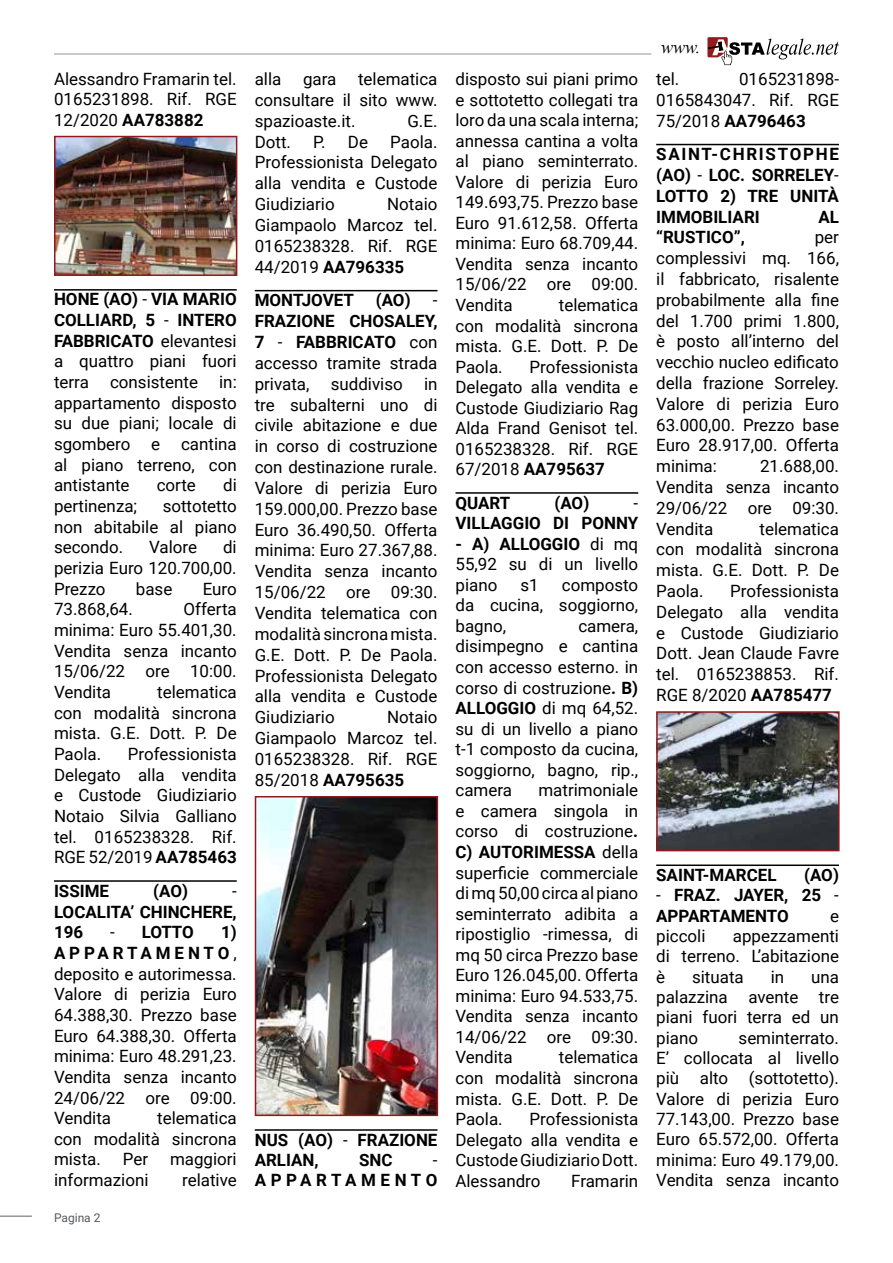
<style>
.page{position:relative;width:893px;height:1263px;background:#fff}
.page>*{position:absolute;margin:0;border:0;box-sizing:border-box;transform-origin:0 0}
.t1{font:italic 18px "Times New Roman";color:#000}
.t2{font:16.95px/20.9px "Roboto";color:#000;text-align:justify}
.t3{font:700 16.95px/20.7px "Roboto";color:#000}
.t4{font:700 16.95px "Roboto";letter-spacing:.27em;color:#000}
.t5{font:12px "Roboto";color:#58595b}
.s1{font-weight:700}
.s2{font-weight:400}
</style>
<div class="page">
<hr style="left:54px;top:54px;width:597px;height:1px;background:#939598">
<hr style="left:0;top:1215px;width:32px;height:2px;background:#939598">
<svg style="left:707px;top:37px;width:132px;height:28px"></svg>
<hr style="left:54px;top:289px;width:183px;height:2px;background:#000">
<hr style="left:54px;top:880px;width:183px;height:2px;background:#000">
<img style="left:57px;top:139px;width:177px;height:134px">
<div style="left:54px;top:136px;width:183px;height:140px;border:2px solid #901a1d"></div>
<hr style="left:255px;top:290px;width:182px;height:1px;background:#000">
<hr style="left:255px;top:1129px;width:182px;height:2px;background:#000">
<img style="left:258px;top:799px;width:177px;height:314px">
<div style="left:255px;top:796px;width:183px;height:320px;border:2px solid #901a1d"></div>
<hr style="left:455px;top:492px;width:183px;height:2px;background:#000">
<hr style="left:656px;top:144px;width:183px;height:1px;background:#000">
<hr style="left:656px;top:864px;width:183px;height:2px;background:#000">
<img style="left:659px;top:714px;width:178px;height:134px">
<div style="left:656px;top:711px;width:184px;height:140px;border:2px solid #901a1d"></div>
<p class="t2" style="left:54px;top:68px;width:184px;line-height:20.4px">Alessandro Framarin tel.<br>0165231898. Rif. RGE 12/2020 <span class="s1">AA783882</span></p>
<p class="t3" style="left:54px;top:288px;width:184px;text-align:justify">HONE (AO) <span class="s2">-</span> VIA MARIO COLLIARD, 5 <span class="s2">-</span> INTERO FABBRICATO <span class="s2">elevantesi a quattro piani fuori terra</span></p>
<p class="t2" style="left:54px;top:371px;width:184px;text-indent:165px">in: appartamento disposto su due piani; locale di sgombero e cantina al piano terreno, con antistante</p>
<p class="t2" style="left:110px;top:371px;width:89px">consistente</p>
<p class="t2" style="left:157px;top:474px;width:41px">corte</p>
<p class="t2" style="left:223px;top:474px;width:15px">di</p>
<p class="t2" style="left:54px;top:495px;width:85px">pertinenza;</p>
<p class="t2" style="left:54px;top:495px;width:184px;text-indent:109px">sottotetto non abitabile al piano secondo.</p>
<p class="t2" style="left:54px;top:536px;width:184px;text-indent:169px">di perizia Euro 120.700,00.<br>Prezzo</p>
<p class="t2" style="left:149px;top:536px;width:49px">Valore</p>
<p class="t2" style="left:136px;top:578px;width:38px">base</p>
<p class="t2" style="left:203px;top:578px;width:36px">Euro</p>
<p class="t2" style="left:54px;top:598px;width:184px;text-indent:130px">Offerta minima: Euro 55.401,30.<br>Vendita senza incanto 15/06/22 ore 10:00.<br>Vendita</p>
<p class="t2" style="left:54px;top:598px;width:80px">73.868,64.</p>
<p class="t2" style="left:54px;top:681px;width:184px;text-indent:103px">telematica con modalità sincrona mista. G.E. Dott. P. De Paola.</p>
<p class="t2" style="left:54px;top:743px;width:184px;text-indent:74px">Professionista Delegato alla vendita e Custode Giudiziario Notaio Silvia Galliano tel. 0165238328. Rif.<br>RGE 52/2019 <span class="s1">AA785463</span></p>
<p class="t3" style="left:54px;top:880px;width:57px">ISSIME</p>
<p class="t3" style="left:153px;top:880px;width:36px">(AO)</p>
<p class="t2" style="left:232px;top:880px;width:6px">-</p>
<p class="t3" style="left:54px;top:900px;width:184px">LOCALITA’ CHINCHERE,<br>196</p>
<p class="t2" style="left:54px;top:921px;width:184px;text-indent:167px"><span class="s1">1)<br>APPARTAMENTO</span>, deposito e autorimessa.<br>Valore di perizia Euro 64.388,30. Prezzo base Euro 64.388,30. Offerta minima: Euro 48.291,23.<br>Vendita senza incanto 24/06/22 ore 09:00.<br>Vendita</p>
<p class="t3" style="left:110px;top:921px;width:85px"><span class="s2">-</span> LOTTO</p>
<p class="t2" style="left:54px;top:1107px;width:184px;text-indent:103px">telematica con modalità sincrona mista.</p>
<p class="t2" style="left:123px;top:1148px;width:27px">Per</p>
<p class="t2" style="left:170px;top:1148px;width:68px">maggiori</p>
<p class="t2" style="left:54px;top:1169px;width:96px">informazioni</p>
<p class="t2" style="left:182px;top:1169px;width:56px">relative</p>
<p class="t5" style="left:54px;top:1209px;width:48px">Pagina 2</p>
<p class="t2" style="left:255px;top:68px;width:184px;text-indent:103px">telematica consultare il sito www. spazioaste.it.</p>
<p class="t2" style="left:255px;top:68px;width:28px">alla</p>
<p class="t2" style="left:303px;top:68px;width:35px">gara</p>
<p class="t2" style="left:407px;top:110px;width:32px">G.E.</p>
<p class="t2" style="left:255px;top:130px;width:184px;text-indent:135px">Paola.<br>Professionista Delegato alla vendita e Custode Giudiziario</p>
<p class="t2" style="left:255px;top:130px;width:38px">Dott.</p>
<p class="t2" style="left:313px;top:130px;width:56px">P. De</p>
<p class="t2" style="left:255px;top:193px;width:184px;text-indent:132px">Notaio Giampaolo Marcoz tel.<br>0165238328. Rif. RGE 44/2019 <span class="s1">AA796335</span></p>
<p class="t3" style="left:255px;top:289px;width:101px">MONTJOVET</p>
<p class="t3" style="left:376px;top:289px;width:36px">(AO)</p>
<p class="t2" style="left:433px;top:289px;width:6px">-</p>
<p class="t2" style="left:255px;top:310px;width:184px"><span class="s1">FRAZIONE CHOSALEY, 7</span> - <span class="s1">FABBRICATO</span> con accesso tramite strada privata,</p>
<p class="t2" style="left:331px;top:373px;width:74px">suddiviso</p>
<p class="t2" style="left:255px;top:373px;width:184px;text-indent:169px">in tre subalterni uno di civile abitazione e due in corso di costruzione con destinazione rurale.<br>Valore di perizia Euro 159.000,00. Prezzo base Euro 36.490,50. Offerta minima: Euro 27.367,88.<br>Vendita senza incanto 15/06/22 ore 09:30.<br>Vendita telematica con modalità sincrona mista.<br>G.E. Dott. P. De Paola.<br>Professionista Delegato alla vendita e Custode Giudiziario</p>
<p class="t2" style="left:255px;top:706px;width:184px;text-indent:132px">Notaio Giampaolo Marcoz tel.<br>0165238328. Rif. RGE 85/2018 <span class="s1">AA795635</span></p>
<p class="t3" style="left:255px;top:1129px;width:184px">NUS (AO) <span class="s2">-</span> FRAZIONE<br>ARLIAN,</p>
<p class="t3" style="left:359px;top:1149px;width:35px">SNC</p>
<p class="t2" style="left:433px;top:1149px;width:6px">-</p>
<p class="t4" style="left:255px;top:1168px;width:184px">APPARTAMENTO</p>
<p class="t2" style="left:455px;top:68px;width:184px">disposto sui piani primo e sottotetto collegati tra loro da una scala interna; annessa cantina a volta al piano seminterrato.<br>Valore di perizia Euro 149.693,75. Prezzo base Euro 91.612,58. Offerta minima: Euro 68.709,44.<br>Vendita senza incanto 15/06/22 ore 09:00.<br>Vendita</p>
<p class="t2" style="left:455px;top:294px;width:184px;text-indent:103px">telematica con modalità sincrona mista. G.E. Dott. P. De Paola.</p>
<p class="t2" style="left:455px;top:356px;width:184px;text-indent:74px">Professionista Delegato alla vendita e Custode Giudiziario Rag Alda Frand Genisot tel.<br>0165238328. Rif. RGE 67/2018 <span class="s1">AA795637</span></p>
<p class="t3" style="left:455px;top:492px;width:56px">QUART</p>
<p class="t3" style="left:554px;top:492px;width:36px">(AO)</p>
<p class="t2" style="left:634px;top:492px;width:6px">-</p>
<p class="t3" style="left:455px;top:512px;width:184px">VILLAGGIO DI PONNY</p>
<p class="t2" style="left:455px;top:533px;width:184px"><span class="s1">- A) ALLOGGIO</span> di mq 55,92 su di un livello piano</p>
<p class="t2" style="left:520px;top:574px;width:20px">s1</p>
<p class="t2" style="left:455px;top:574px;width:184px;text-indent:106px">composto da cucina, soggiorno, bagno,</p>
<p class="t2" style="left:455px;top:615px;width:184px;text-indent:123px">camera, disimpegno e cantina con accesso esterno. in corso di costruzione<span class="s1">. B)<br>ALLOGGIO</span> di mq 64,52. su di un livello a piano t-1 composto da cucina, soggiorno, bagno, rip., camera</p>
<p class="t2" style="left:455px;top:779px;width:184px;text-indent:83px">matrimoniale e camera singola in corso di costruzione<span class="s1">.<br>C) AUTORIMESSA</span> della superficie commerciale di mq 50,00 circa al piano seminterrato adibita a ripostiglio -rimessa, di mq 50 circa Prezzo base Euro 126.045,00. Offerta minima: Euro 94.533,75.<br>Vendita senza incanto 14/06/22 ore 09:30.<br>Vendita</p>
<p class="t2" style="left:455px;top:1046px;width:184px;text-indent:103px">telematica con modalità sincrona mista. G.E. Dott. P. De Paola.</p>
<p class="t2" style="left:455px;top:1108px;width:184px;text-indent:74px">Professionista Delegato alla vendita e Custode Giudiziario Dott.<br>Alessandro</p>
<p class="t2" style="left:571px;top:1169px;width:69px">Framarin</p>
<p class="t1" style="left:661px;top:35px;width:41px">www.</p>
<p class="t2" style="left:656px;top:68px;width:25px">tel.</p>
<p class="t2" style="left:656px;top:68px;width:184px;text-indent:83px">0165231898- 0165843047. Rif. RGE 75/2018 <span class="s1">AA796463</span></p>
<p class="t3" style="left:656px;top:143px;width:184px;text-align:justify">SAINT-CHRISTOPHE (AO) <span class="s2">-</span> LOC. SORRELEY<span class="s2">-</span>LOTTO 2) TRE UNITÀ IMMOBILIARI</p>
<p class="t3" style="left:818px;top:206px;width:22px">AL</p>
<p class="t3" style="left:656px;top:226px;width:90px">“RUSTICO”,</p>
<p class="t2" style="left:656px;top:226px;width:184px;text-indent:159px">per complessivi mq. 166, il fabbricato, risalente probabilmente alla fine del 1.700 primi 1.800, è posto all’interno del vecchio nucleo edificato della frazione Sorreley.<br>Valore di perizia Euro 63.000,00. Prezzo base Euro 28.917,00. Offerta minima:</p>
<p class="t2" style="left:656px;top:455px;width:184px;text-indent:104px">21.688,00.<br>Vendita senza incanto 29/06/22 ore 09:30.<br>Vendita</p>
<p class="t2" style="left:656px;top:517px;width:184px;text-indent:103px">telematica con modalità sincrona mista. G.E. Dott. P. De Paola.</p>
<p class="t2" style="left:656px;top:580px;width:184px;text-indent:74px">Professionista Delegato alla vendita e Custode Giudiziario Dott. Jean Claude Favre tel. 0165238853. Rif.<br>RGE 8/2020 <span class="s1">AA785477</span></p>
<p class="t3" style="left:656px;top:864px;width:122px">SAINT-MARCEL</p>
<p class="t3" style="left:804px;top:864px;width:36px">(AO)</p>
<p class="t3" style="left:656px;top:884px;width:184px"><span class="s2">-</span> FRAZ. JAYER, 25 <span class="s2">-<br></span>APPARTAMENTO</p>
<p class="t2" style="left:830px;top:904px;width:10px">e</p>
<p class="t2" style="left:656px;top:925px;width:51px">piccoli</p>
<p class="t2" style="left:656px;top:925px;width:184px;line-height:20.4px;text-indent:77px">appezzamenti di terreno. L’abitazione è</p>
<p class="t2" style="left:692px;top:965px;width:53px">situata</p>
<p class="t2" style="left:771px;top:965px;width:15px">in</p>
<p class="t2" style="left:656px;top:966px;width:184px;line-height:20.4px;text-indent:155px">una palazzina avente tre piani fuori terra ed un piano</p>
<p class="t2" style="left:656px;top:1027px;width:184px;line-height:20.4px;text-indent:82px">seminterrato.<br>E’ collocata al livello più alto (sottotetto).<br>Valore di perizia Euro 77.143,00. Prezzo base Euro 65.572,00. Offerta minima: Euro 49.179,00.<br>Vendita senza incanto</p>
</div>
